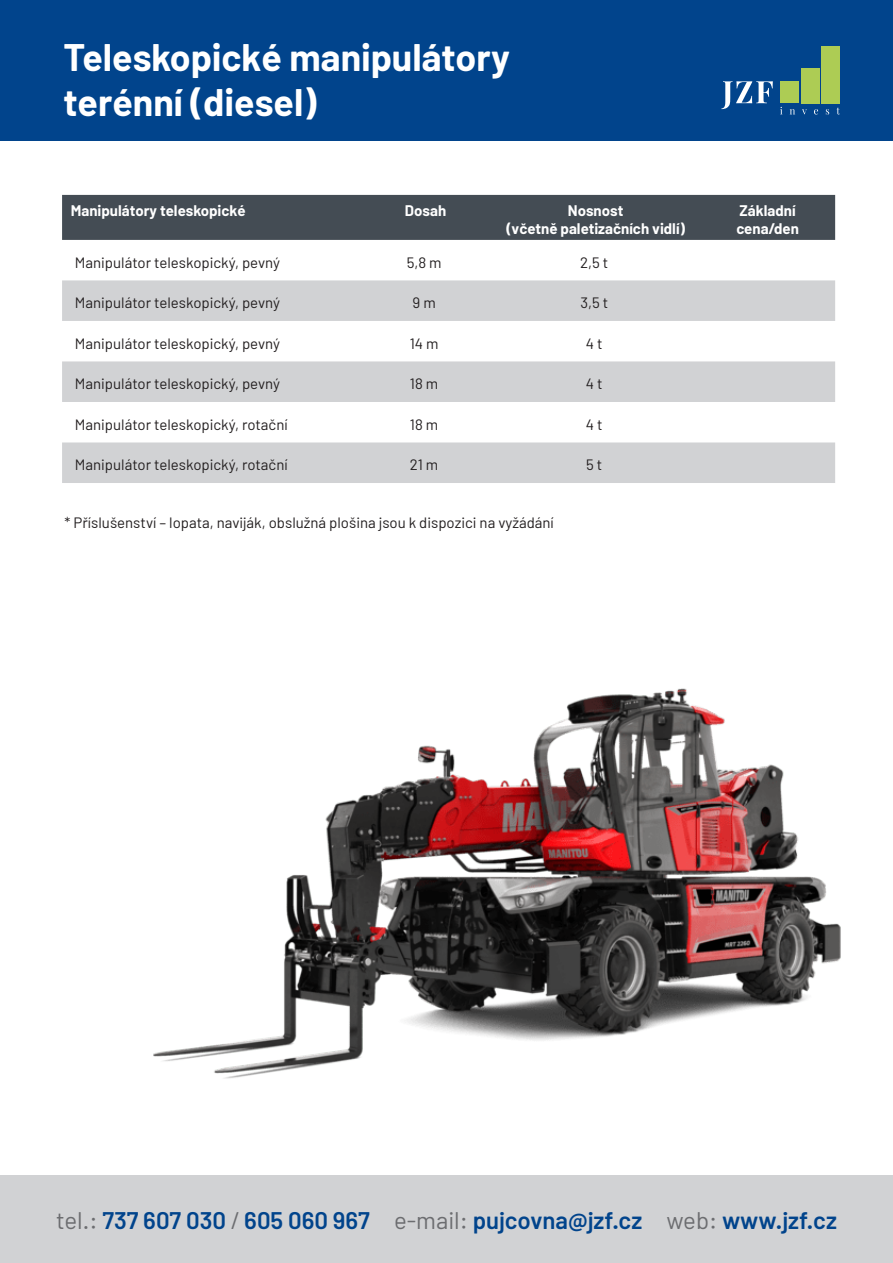
<style>
.page{position:relative;width:893px;height:1263px;background:#fff}
.page>*{position:absolute;margin:0;border:0;box-sizing:border-box;transform-origin:0 0}
.t1{font:700 37.5px/45px "Barlow";color:#fff}
.t2{font:600 24px "Barlow";color:#01448c}
.t3{font:15px "Barlow";color:#231f20}
.t4{font:700 15px/18px "Barlow";color:#fff;text-align:center}
.s1{font-weight:400;color:#6c6d70}
</style>
<div class="page">
<div style="left:0;top:1175px;width:893px;height:88px;background:#d1d2d4"></div>
<div style="left:0;top:0;width:893px;height:140px;background:#01448c"></div>
<svg style="left:721px;top:81px;width:52px;height:28px"></svg>
<svg style="left:780px;top:107px;width:2px;height:7px"></svg>
<svg style="left:790px;top:109px;width:5px;height:5px"></svg>
<svg style="left:802px;top:109px;width:5px;height:5px"></svg>
<svg style="left:814px;top:109px;width:4px;height:6px"></svg>
<svg style="left:826px;top:109px;width:3px;height:6px"></svg>
<svg style="left:836px;top:108px;width:4px;height:7px"></svg>
<div style="left:780px;top:81px;width:19px;height:22px;background:#adcc54"></div>
<div style="left:801px;top:68px;width:18px;height:35px;background:#adcc54"></div>
<div style="left:821px;top:46px;width:19px;height:57px;background:#adcc54"></div>
<div style="left:62px;top:195px;width:773px;height:45px;background:#444c54"></div>
<svg style="left:62px;top:280px;width:773px;height:203px;fill:#d1d2d4"></svg>
<img style="left:153px;top:688px;width:688px;height:391px">
<p class="t1" style="left:64px;top:34px;width:448px">Teleskopické manipulátory terénní (diesel)</p>
<p class="t4" style="left:71px;top:201px;width:176px">Manipulátory teleskopické</p>
<p class="t4" style="left:405px;top:201px;width:43px">Dosah</p>
<p class="t4" style="left:506px;top:201px;width:180px">Nosnost<br>(včetně paletizačních vidlí)</p>
<p class="t4" style="left:736px;top:201px;width:64px;text-align:left">Základní cena/den</p>
<p class="t3" style="left:75px;top:253px;width:207px">Manipulátor teleskopický, pevný</p>
<p class="t3" style="left:407px;top:253px;width:36px">5,8 m</p>
<p class="t3" style="left:580px;top:253px;width:30px">2,5 t</p>
<p class="t3" style="left:75px;top:293px;width:207px">Manipulátor teleskopický, pevný</p>
<p class="t3" style="left:413px;top:293px;width:25px">9 m</p>
<p class="t3" style="left:580px;top:293px;width:29px">3,5 t</p>
<p class="t3" style="left:75px;top:334px;width:207px">Manipulátor teleskopický, pevný</p>
<p class="t3" style="left:410px;top:334px;width:30px">14 m</p>
<p class="t3" style="left:586px;top:334px;width:18px">4 t</p>
<p class="t3" style="left:75px;top:374px;width:207px">Manipulátor teleskopický, pevný</p>
<p class="t3" style="left:410px;top:374px;width:30px">18 m</p>
<p class="t3" style="left:586px;top:374px;width:18px">4 t</p>
<p class="t3" style="left:75px;top:415px;width:215px">Manipulátor teleskopický, rotační</p>
<p class="t3" style="left:410px;top:415px;width:30px">18 m</p>
<p class="t3" style="left:586px;top:415px;width:18px">4 t</p>
<p class="t3" style="left:75px;top:455px;width:215px">Manipulátor teleskopický, rotační</p>
<p class="t3" style="left:410px;top:455px;width:30px">21 m</p>
<p class="t3" style="left:586px;top:455px;width:18px">5 t</p>
<p class="t3" style="left:65px;top:514px;width:491px">* Příslušenství – lopata, naviják, obslužná plošina jsou k dispozici na vyžádání</p>
<h2 class="t2" style="left:56px;top:1205px;width:782px"><span class="s1">tel.:</span> 737 607 030 <span class="s1">/</span> 605 060 967 <span class="s1">e-mail:</span> pujcovna@jzf.cz <span class="s1">web:</span> www.jzf.cz</h2>
</div>
